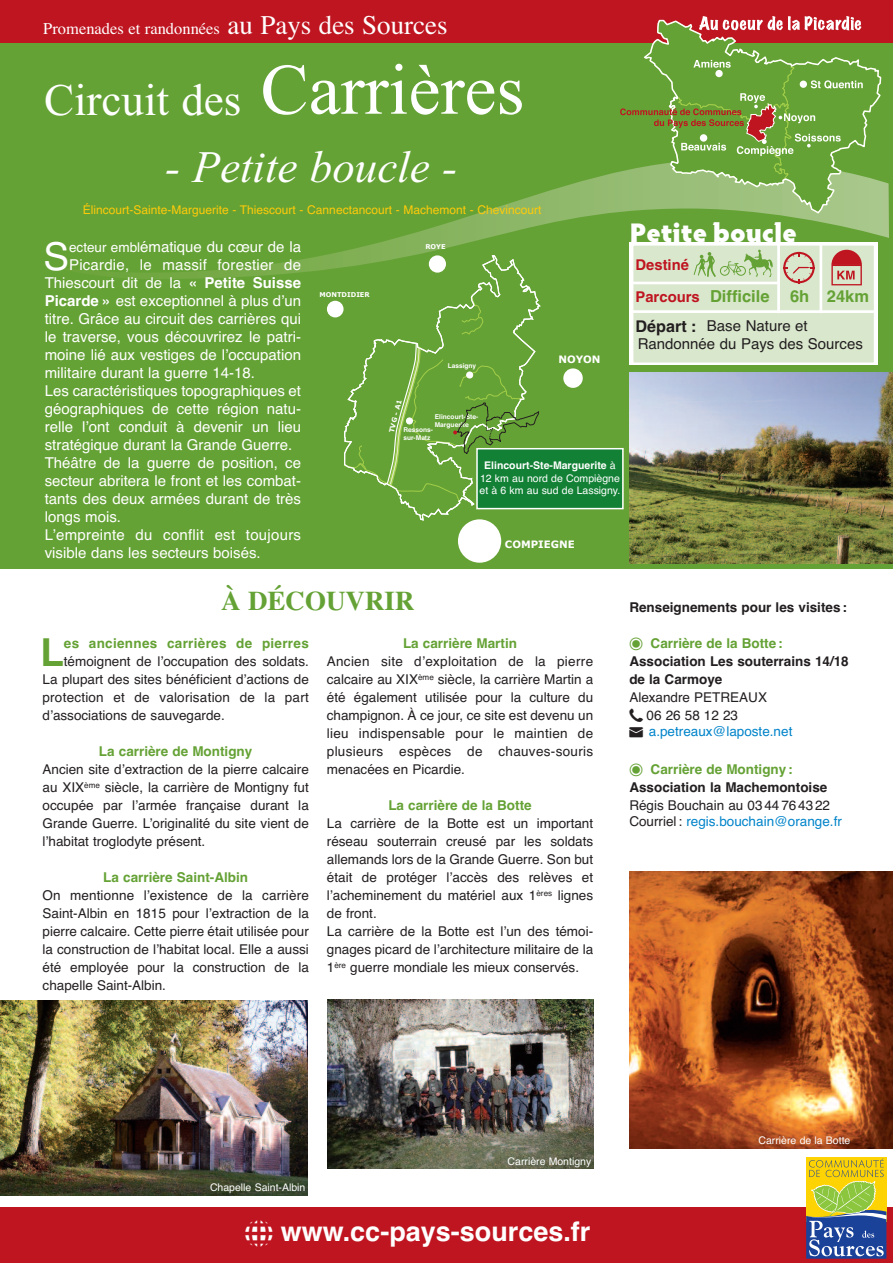
<style>
.page{position:relative;width:893px;height:1263px;background:#fff}
.page>*{position:absolute;margin:0;border:0;box-sizing:border-box;transform-origin:0 0}
.t1{font:72px "Times New Roman";color:#fff}
.t2{font:italic 45px "Times New Roman";color:#fff}
.t3{font:45px "Times New Roman";color:#fff}
.t4{font:38.55px "Helvetica";color:#fff}
.t5{font:700 38.55px "Helvetica";color:#65a235}
.t6{font:700 27px "Helvetica";color:#fff}
.t7{font:900 27px "Hypatia Sans Pro";color:#fff}
.t8{font:700 27px "Times";color:#65a235}
.t9{font:16.5px "Times";color:#fff}
.t10{font:700 16.5px "Helvetica";color:#65a235}
.t11{font:700 16.2px "Helvetica";color:#231f20}
.t12{font:15px "Helvetica";color:#fff}
.t13{font:15px/18px "Helvetica";color:#231f20}
.t14{font:15px "Helvetica";letter-spacing:.02em;color:#fff}
.t15{font:700 14.85px/32.4px "Helvetica";color:#bf1520}
.t16{font:13.5px/18px "Helvetica";color:#231f20;text-align:justify}
.t17{font:700 13.5px "Helvetica";color:#65a235}
.t18{font:700 13.5px/18px "Helvetica";color:#231f20}
.t19{font:700 13.5px "Helvetica";letter-spacing:.02em;color:#65a235}
.t20{font:13.5px "Helvetica";color:#0084ca}
.t21{font:12px "Helvetica";color:#feca0a}
.t22{font:10.5px/12.6px "Helvetica";color:#fff;text-align:center}
.t23{font:700 10.2px "Verdana";color:#fff}
.t24{font:700 6.75px "Verdana";color:#fff}
.t25{font:700 6.6px/7.8px "Helvetica";letter-spacing:.005em;color:#fff}
.t26{font:700 6.6px "Verdana";color:#fff}
.s1{font-size:27px}
.s2{font-size:13.5px}
.s3{font-weight:700}
.s4{color:#0084ca}
</style>
<div class="page">
<div style="left:0;top:38px;width:893px;height:531px;background:#65a235"></div>
<svg style="left:131px;top:171px;width:758px;height:108px"></svg>
<div style="left:563px;top:368px;width:20px;height:20px;background:#fff;border-radius:50%"></div>
<div style="left:458px;top:519px;width:43px;height:44px;background:#fff;border-radius:50%"></div>
<div style="left:327px;top:301px;width:17px;height:16px;background:#fff;border-radius:50%"></div>
<svg style="left:343px;top:255px;width:199px;height:267px"></svg>
<svg style="left:344px;top:342px;width:195px;height:161px"></svg>
<div style="left:0;top:0;width:893px;height:43px;background:#bf1520"></div>
<svg style="left:620px;top:16px;width:261px;height:198px"></svg>
<div style="left:629px;top:242px;width:249px;height:123px;background:#fff"></div>
<div style="left:632px;top:244px;width:243px;height:120px;background:#d9e7cd"></div>
<div style="left:631px;top:243px;width:245px;height:122px;border:3px solid #fff"></div>
<hr style="left:629px;top:310px;width:246px;height:3px;background:#fff">
<hr style="left:631px;top:282px;width:148px;height:2px;background:#fff">
<hr style="left:777px;top:244px;width:3px;height:68px;background:#fff">
<hr style="left:819px;top:244px;width:3px;height:68px;background:#fff">
<svg style="left:693px;top:249px;width:80px;height:28px"></svg>
<svg style="left:783px;top:252px;width:32px;height:31px"></svg>
<svg style="left:831px;top:250px;width:31px;height:35px"></svg>
<img style="left:629px;top:372px;width:264px;height:191px">
<div style="left:478px;top:449px;width:144px;height:59px;background:#128135"></div>
<div style="left:476px;top:448px;width:148px;height:61px;border:2px solid #fff"></div>
<div style="left:0;top:1208px;width:893px;height:55px;background:#bf1520"></div>
<div style="left:806px;top:1157px;width:80px;height:64px;background:#fed304"></div>
<svg style="left:806px;top:1159px;width:80px;height:100px"></svg>
<img style="left:0;top:1000px;width:308px;height:195px">
<img style="left:328px;top:999px;width:266px;height:170px">
<img style="left:629px;top:871px;width:264px;height:277px">
<p class="t9" style="left:43px;top:19px;width:406px">Promenades et randonnées <span class="s1">au Pays des Sources</span></p>
<h1 class="t1" style="left:261px;top:47px;width:265px">Carrières</h1>
<h2 class="t2" style="left:165px;top:140px;width:293px">- Petite boucle -</h2>
<h2 class="t3" style="left:44px;top:73px;width:199px">Circuit des</h2>
<p class="t21" style="left:83px;top:203px;width:460px">Élincourt-Sainte-Marguerite - Thiescourt - Cannectancourt - Machemont - Chevincourt</p>
<h3 class="t4" style="left:44px;top:234px;width:27px">S</h3>
<p class="t12" style="left:69px;top:238px;width:233px"><span class="s2">ecteur embl</span>ématique du cœur de la</p>
<p class="t12" style="left:69px;top:256px;width:233px">Picardie, le massif forestier de</p>
<p class="t12" style="left:45px;top:274px;width:258px">Thiescourt dit de la <span class="s3">« Petite Suisse</span></p>
<p class="t12" style="left:45px;top:292px;width:258px"><span class="s3">Picarde »</span> est exceptionnel à plus d’un</p>
<p class="t12" style="left:45px;top:310px;width:258px">titre. Grâce au circuit des carrières qui</p>
<p class="t12" style="left:45px;top:328px;width:258px">le traverse, vous découvrirez le patri-</p>
<p class="t12" style="left:45px;top:346px;width:258px">moine lié aux vestiges de l’occupation</p>
<p class="t12" style="left:45px;top:364px;width:212px">militaire durant la guerre 14-18.</p>
<p class="t12" style="left:45px;top:382px;width:258px">Les caractéristiques topographiques et</p>
<p class="t12" style="left:45px;top:400px;width:258px">géographiques de cette région natu-</p>
<p class="t12" style="left:45px;top:418px;width:258px">relle l’ont conduit à devenir un lieu</p>
<p class="t12" style="left:45px;top:436px;width:249px">stratégique durant la Grande Guerre.</p>
<p class="t12" style="left:45px;top:454px;width:258px">Théâtre de la guerre de position, ce</p>
<p class="t12" style="left:45px;top:472px;width:258px">secteur abritera le front et les combat-</p>
<p class="t12" style="left:45px;top:490px;width:258px">tants des deux armées durant de très</p>
<p class="t12" style="left:45px;top:508px;width:78px">longs mois.</p>
<p class="t14" style="left:45px;top:526px;width:258px">L’empreinte du conflit est toujours</p>
<p class="t12" style="left:45px;top:544px;width:217px">visible dans les secteurs boisés.</p>
<p class="t26" style="left:319px;top:289px;width:52px">MONTDIDIER</p>
<p class="t26" style="left:425px;top:242px;width:22px">ROYE</p>
<p class="t25" style="left:448px;top:362px;width:30px">Lassigny</p>
<p class="t24" style="left:387px;top:431px;width:35px;rotate:-76deg">TVG - A1</p>
<p class="t25" style="left:435px;top:413px;width:45px">Elincourt-Ste-<br>Marguerite</p>
<p class="t25" style="left:403px;top:426px;width:31px">Ressons&shy;sur-Matz</p>
<p class="t23" style="left:558px;top:353px;width:44px">NOYON</p>
<p class="t22" style="left:480px;top:459px;width:142px"><span class="s3">Elincourt-Ste-Marguerite</span> à<br>12 km au nord de Compiègne et à 6 km au sud de Lassigny.</p>
<p class="t23" style="left:505px;top:537px;width:71px">COMPIEGNE</p>
<h3 class="t7" style="left:629px;top:223px;width:169px">Petite boucle</h3>
<p class="t15" style="left:635px;top:250px;width:66px">Destiné<br>Parcours</p>
<p class="t13" style="left:638px;top:317px;width:227px;text-indent:69px">Base Nature et<br>Randonnée du Pays des Sources</p>
<p class="t10" style="left:710px;top:287px;width:161px">Difficile 6h 24km</p>
<p class="t11" style="left:635px;top:320px;width:63px">Départ :</p>
<h3 class="t8" style="left:221px;top:585px;width:195px">À DÉCOUVRIR</h3>
<h3 class="t5" style="left:41px;top:630px;width:25px">L</h3>
<p class="t19" style="left:64px;top:635px;width:246px">es anciennes carrières de pierres</p>
<p class="t16" style="left:43px;top:652px;width:268px;text-indent:21px">témoignent de l’occupation des soldats.<br>La plupart des sites bénéficient d’actions de protection et de valorisation de la part d’associations de sauvegarde.</p>
<p class="t17" style="left:99px;top:743px;width:155px">La carrière de Montigny</p>
<p class="t16" style="left:43px;top:760px;width:268px">Ancien site d’extraction de la pierre calcaire au XIX<sup>ème</sup> siècle, la carrière de Montigny fut occupée par l’armée française durant la Grande Guerre. L’originalité du site vient de l’habitat troglodyte présent.</p>
<p class="t17" style="left:103px;top:869px;width:146px">La carrière Saint-Albin</p>
<p class="t16" style="left:43px;top:886px;width:268px">On mentionne l’existence de la carrière Saint-Albin en 1815 pour l’extraction de la pierre calcaire. Cette pierre était utilisée pour la construction de l’habitat local. Elle a aussi été employée pour la construction de la chapelle Saint-Albin.</p>
<p class="t17" style="left:403px;top:635px;width:116px">La carrière Martin</p>
<p class="t16" style="left:327px;top:652px;width:268px">Ancien site d’exploitation de la pierre calcaire au XIX<sup>ème</sup> siècle, la carrière Martin a été également utilisée pour la culture du champignon. À ce jour, ce site est devenu un lieu indispensable pour le maintien de plusieurs espèces de chauves-souris menacées en Picardie.</p>
<p class="t17" style="left:388px;top:797px;width:145px">La carrière de la Botte</p>
<p class="t16" style="left:327px;top:814px;width:268px;text-align:left">La carrière de la Botte est un important réseau souterrain creusé par les soldats allemands lors de la Grande Guerre. Son but était de protéger l’accès des relèves et l’acheminement du matériel aux 1<sup>ères</sup> lignes de front.<br>La carrière de la Botte est l’un des témoi&shy;gnages picard de l’architecture militaire de la 1<sup>ère</sup> guerre mondiale les mieux conservés.</p>
<p class="t18" style="left:629px;top:598px;width:219px">Renseignements pour les visites :</p>
<p class="t17" style="left:651px;top:635px;width:134px">Carrière de la Botte :</p>
<p class="t18" style="left:629px;top:652px;width:221px">Association Les souterrains 14/18 de la Carmoye</p>
<p class="t16" style="left:647px;top:688px;width:122px;text-indent:-17px">Alexandre PETREAUX<br>06 26 58 12 23</p>
<p class="t20" style="left:649px;top:723px;width:145px">a.petreaux@laposte.net</p>
<p class="t17" style="left:651px;top:761px;width:144px">Carrière de Montigny :</p>
<p class="t18" style="left:629px;top:778px;width:200px">Association la Machemontoise</p>
<p class="t16" style="left:629px;top:797px;width:214px;line-height:15.8px">Régis Bouchain au 03 44 76 43 22<br>Courriel : <span class="s4">regis.bouchain@orange.fr</span></p>
<p class="t22" style="left:210px;top:1181px;width:97px">Chapelle Saint-Albin</p>
<p class="t22" style="left:508px;top:1155px;width:85px">Carrière Montigny</p>
<h3 class="t6" style="left:281px;top:1215px;width:311px">www.cc-pays-sources.fr</h3>
<p class="t22" style="left:758px;top:1134px;width:93px">Carrière de la Botte</p>
</div>
